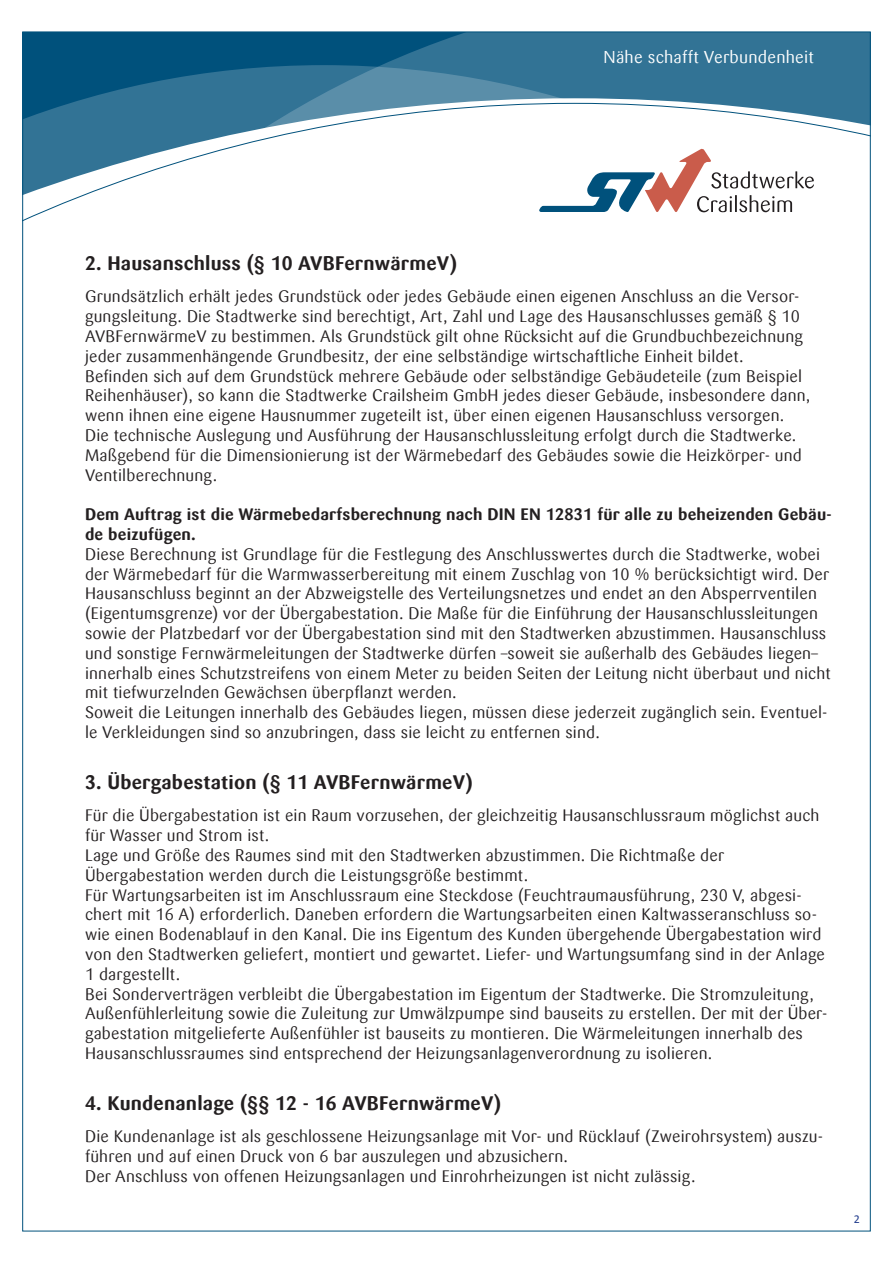
<style>
.page{position:relative;width:893px;height:1263px;background:#fff}
.page>*{position:absolute;margin:0;border:0;box-sizing:border-box;transform-origin:0 0}
.t1{font:700 19.5px "Sari Offc";letter-spacing:.01em;color:#231f20}
.t2{font:17.1px "Sari Offc";letter-spacing:.01em;color:#fff}
.t3{font:16.5px/19.8px "Sari Offc";letter-spacing:.01em;color:#231f20}
.t4{font:700 16.5px "Sari Offc";letter-spacing:.01em;color:#231f20}
.t5{font:12px "Calibri";color:#253f8e}
</style>
<div class="page">
<svg style="left:24px;top:34px;width:845px;height:31px;background:#1a6389"></svg>
<svg style="left:24px;top:65px;width:845px;height:33px;background:#2f7193"></svg>
<svg style="left:24px;top:98px;width:845px;height:5px;background:#5c90aa"></svg>
<svg style="left:24px;top:103px;width:845px;height:118px"></svg>
<svg style="left:539px;top:149px;width:275px;height:63px"></svg>
<p class="t2" style="left:604px;top:46px;width:212px">Nähe schafft Verbundenheit</p>
<p class="t1" style="left:85px;top:250px;width:374px">2. Hausanschluss (§ 10 AVBFernwärmeV)</p>
<p class="t3" style="left:85px;top:287px;width:727px">Grundsätzlich erhält jedes Grundstück oder jedes Gebäude einen eigenen Anschluss an die Versor&shy;gungsleitung. Die Stadtwerke sind berechtigt, Art, Zahl und Lage des Hausanschlusses gemäß § 10<br>AVBFernwärmeV zu bestimmen. Als Grundstück gilt ohne Rücksicht auf die Grundbuchbezeichnung jeder zusammenhängende Grundbesitz, der eine selbständige wirtschaftliche Einheit bildet.<br>Befinden sich auf dem Grundstück mehrere Gebäude oder selbständige Gebäudeteile (zum Beispiel Reihenhäuser), so kann die Stadtwerke Crailsheim GmbH jedes dieser Gebäude, insbesondere dann, wenn ihnen eine eigene Hausnummer zugeteilt ist, über einen eigenen Hausanschluss versorgen.<br>Die technische Auslegung und Ausführung der Hausanschlussleitung erfolgt durch die Stadtwerke.<br>Maßgebend für die Dimensionierung ist der Wärmebedarf des Gebäudes sowie die Heizkörper- und Ventilberechnung.</p>
<p class="t4" style="left:85px;top:504px;width:413px">Dem Auftrag ist die Wärmebedarfsberechnung nach DIN</p>
<p class="t4" style="left:521px;top:504px;width:313px">EN 12831 für alle zu beheizenden Gebäu-</p>
<p class="t4" style="left:85px;top:523px;width:112px">de beizufügen.</p>
<p class="t3" style="left:85px;top:544px;width:747px">Diese Berechnung ist Grundlage für die Festlegung des Anschlusswertes durch die Stadtwerke, wobei der Wärmebedarf für die Warmwasserbereitung mit einem Zuschlag von 10 % berücksichtigt wird. Der Hausanschluss beginnt an der Abzweigstelle des Verteilungsnetzes und endet an den Absperrventilen (Eigentumsgrenze) vor der Übergabestation. Die Maße für die Einführung der Hausanschlussleitungen sowie der Platzbedarf vor der Übergabestation sind mit den Stadtwerken abzustimmen. Hausanschluss und sonstige Fernwärmeleitungen der Stadtwerke dürfen –soweit sie außerhalb des Gebäudes liegen– innerhalb eines Schutzstreifens von einem Meter zu beiden Seiten der Leitung nicht überbaut und nicht mit tiefwurzelnden Gewächsen überpflanzt werden.<br>Soweit die Leitungen innerhalb des Gebäudes liegen, müssen diese jederzeit zugänglich sein. Eventuel&shy;le Verkleidungen sind so anzubringen, dass sie leicht zu entfernen sind.</p>
<p class="t1" style="left:85px;top:769px;width:389px">3. Übergabestation (§ 11 AVBFernwärmeV)</p>
<p class="t3" style="left:85px;top:806px;width:744px">Für die Übergabestation ist ein Raum vorzusehen, der gleichzeitig Hausanschlussraum möglichst auch für Wasser und Strom ist.<br>Lage und Größe des Raumes sind mit den Stadtwerken abzustimmen. Die Richtmaße der Übergabestation werden durch die Leistungsgröße bestimmt.<br>Für Wartungsarbeiten ist im Anschlussraum eine Steckdose (Feuchtraumausführung, 230 V, abgesi&shy;chert mit 16 A) erforderlich. Daneben erfordern die Wartungsarbeiten einen Kaltwasseranschluss so&shy;wie einen Bodenablauf in den Kanal. Die ins Eigentum des Kunden übergehende Übergabestation wird von den Stadtwerken geliefert, montiert und gewartet. Liefer- und Wartungsumfang sind in der Anlage 1 dargestellt.<br>Bei Sonderverträgen verbleibt die Übergabestation im Eigentum der Stadtwerke. Die Stromzuleitung, Außenfühlerleitung sowie die Zuleitung zur U mwälzpumpe sind bauseits zu erstellen. Der mit der Über&shy;gabestation mitgelieferte Außenfühler ist bauseits zu montieren. Die Wärmeleitungen innerhalb des Hausanschlussraumes sind entsprechend der Heizungsanlagenverordnung zu isolieren.</p>
<p class="t1" style="left:85px;top:1090px;width:418px">4. Kundenanlage (§§ 12 - 16 AVBFernwärmeV)</p>
<p class="t3" style="left:85px;top:1127px;width:739px">Die Kundenanlage ist als geschlossene Heizungsanlage mit Vor- und Rücklauf (Zweirohrsystem) auszu&shy;führen und auf einen Druck von 6 bar auszulegen und abzusichern.<br>Der Anschluss von offenen Heizungsanlagen und Einrohrheizungen ist nicht zulässig.</p>
<p class="t5" style="left:854px;top:1211px;width:8px">2</p>
</div>
